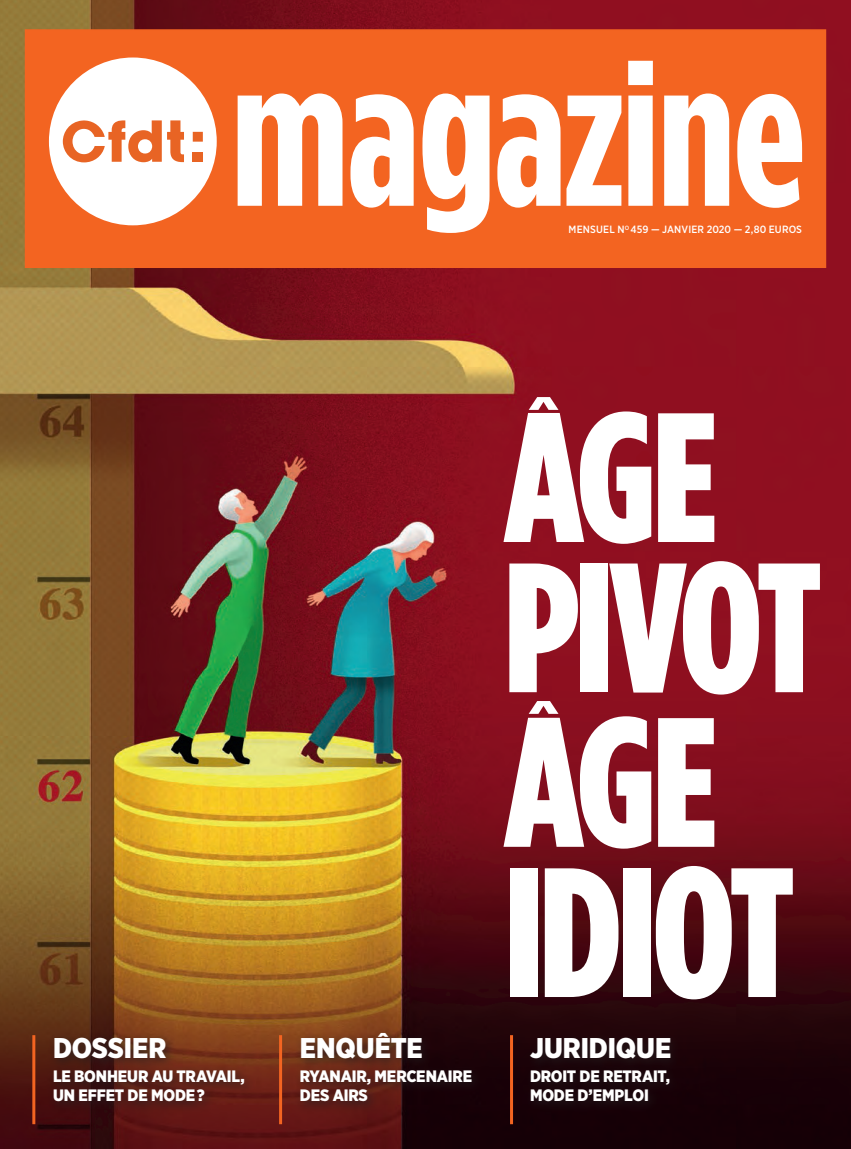
<style>
.page{position:relative;width:851px;height:1149px;background:#fff}
.page>*{position:absolute;margin:0;border:0;box-sizing:border-box;transform-origin:0 0}
.t1{font:700 205.5px "Gotham Condensed";letter-spacing:-.01em;color:#fff}
.t2{font:900 183.75px/151.5px "Gotham Condensed";letter-spacing:-.025em;color:#fff}
.t3{font:900 28.5px "Gotham Narrow";letter-spacing:-.005em;color:#fff}
.t4{font:900 16.5px/19.5px "Gotham Narrow";letter-spacing:-.01em;color:#fff}
.t5{font:500 10.5px "Gotham Narrow";letter-spacing:.015em;color:#fff}
</style>
<div class="page">
<img style="left:0;top:0;width:850px;height:1148px">
<div style="left:25px;top:29px;width:801px;height:239px;background:#f36421;border:2px solid #f36421"></div>
<div style="left:49px;top:57px;width:168px;height:168px;background:#fff;border-radius:50%"></div>
<div style="left:193px;top:132px;width:10px;height:10px;background:#e86424"></div>
<div style="left:193px;top:152px;width:10px;height:10px;background:#e86424"></div>
<svg style="left:63px;top:120px;width:121px;height:42px"></svg>
<div style="left:48px;top:1031px;width:208px;height:82px;background:#231f20;opacity:.75"></div>
<div style="left:295px;top:1026px;width:188px;height:87px;background:#231f20;opacity:.75"></div>
<div style="left:525px;top:1031px;width:156px;height:82px;background:#1b070c"></div>
<hr style="left:279px;top:1034px;width:3px;height:89px;background:#f36421">
<hr style="left:32px;top:1034px;width:3px;height:89px;background:#f36421">
<hr style="left:510px;top:1034px;width:3px;height:89px;background:#f36421">
<svg style="left:528px;top:397px;width:30px;height:13px"></svg>
<svg style="left:528px;top:700px;width:30px;height:13px"></svg>
<h1 class="t1" style="left:231px;top:13px;width:575px">magazine</h1>
<p class="t5" style="left:568px;top:223px;width:235px">MENSUEL N<sup>O</sup> 459 — JANVIER 2020 — 2,80 EUROS</p>
<h3 class="t3" style="left:53px;top:1030px;width:115px">DOSSIER</h3>
<p class="t4" style="left:53px;top:1065px;width:193px">LE BONHEUR AU TRAVAIL,<br>UN EFFET DE MODE?</p>
<h3 class="t3" style="left:300px;top:1030px;width:124px">ENQUÊTE</h3>
<p class="t4" style="left:300px;top:1065px;width:174px">RYANAIR, MERCENAIRE<br>DES AIRS</p>
<h2 class="t2" style="left:504px;top:400px;width:319px">AGE<br>PIVOT<br>AGE<br>IDIOT</h2>
<h3 class="t3" style="left:530px;top:1030px;width:143px">JURIDIQUE</h3>
<p class="t4" style="left:530px;top:1065px;width:141px">DROIT DE RETRAIT,<br>MODE D’EMPLOI</p>
</div>
